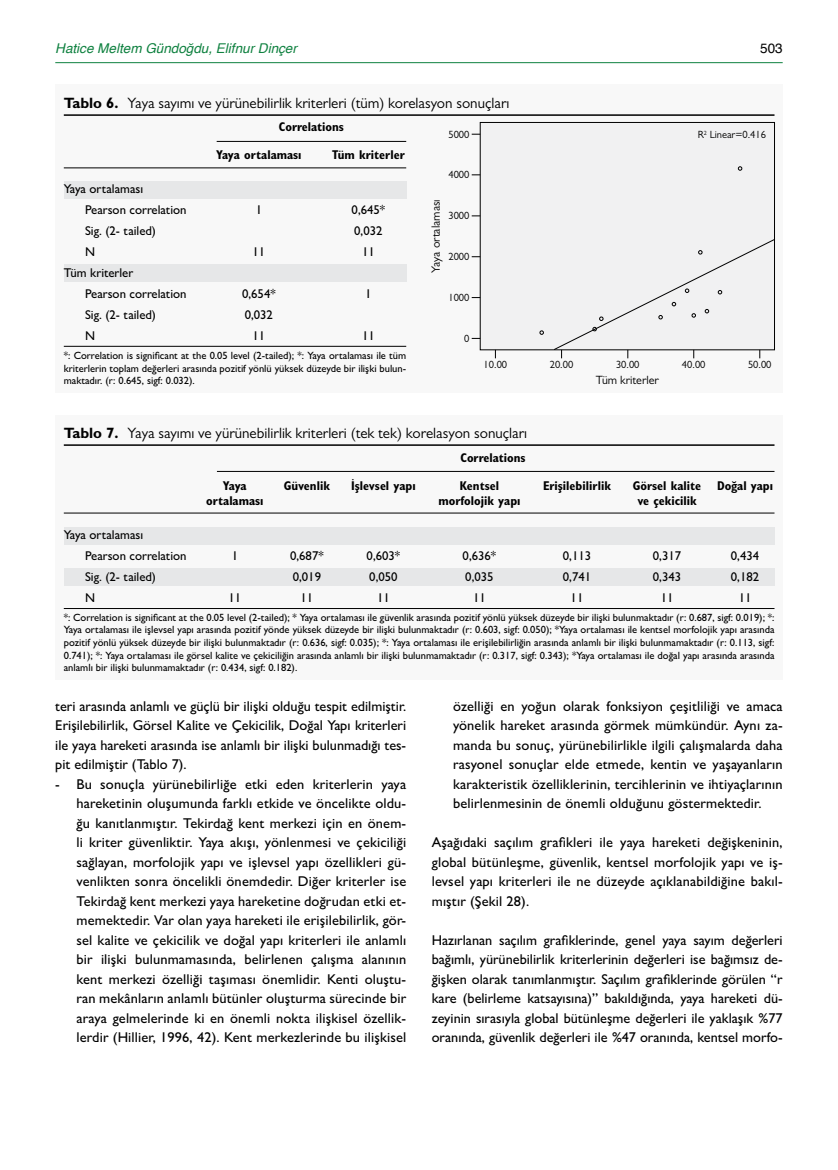
<style>
.page{position:relative;width:838px;height:1170px;background:#fff}
.page>*{position:absolute;margin:0;border:0;box-sizing:border-box;transform-origin:0 0}
.t1{font:15px "Gill Sans MT Pro";color:#000}
.t2{font:500 14.25px/19.5px "Gill Sans MT Pro";letter-spacing:.01em;color:#000;text-align:justify}
.t3{font:italic 13.5px "Helvetica";color:#0f8140}
.t4{font:13.5px "Helvetica";color:#000}
.t5{font:500 12.75px/21px "Gill Sans MT Pro";color:#000}
.t6{font:700 condensed 12.75px "Gill Sans MT Pro";color:#000}
.t7{font:12px "Gill Sans MT Pro";color:#000}
.t8{font:500 10.5px/12.6px "Gill Sans MT Pro";color:#000;text-align:justify}
.t9{font:10.5px "Gill Sans MT Pro";color:#000}
.s1{font-weight:700}
</style>
<div class="page">
<hr style="left:55px;top:62px;width:727px;height:1px;background:#0f8140">
<div style="left:55px;top:85px;width:727px;height:308px;background:#f8f8f8"></div>
<div style="left:64px;top:182px;width:342px;height:17px;background:#e6e7e8"></div>
<div style="left:64px;top:264px;width:342px;height:17px;background:#e6e7e8"></div>
<hr style="left:64px;top:114px;width:710px;height:2px;background:#000">
<hr style="left:64px;top:168px;width:342px;height:1px;background:#000">
<hr style="left:217px;top:141px;width:189px;height:1px;background:#000">
<hr style="left:64px;top:346px;width:342px;height:1px;background:#000">
<div style="left:480px;top:122px;width:294px;height:228px;background:#f1f1f2"></div>
<div style="left:480px;top:122px;width:295px;height:228px;border:1px solid #000"></div>
<svg style="left:738px;top:166px;width:4px;height:5px"></svg>
<svg style="left:539px;top:330px;width:5px;height:5px"></svg>
<svg style="left:553px;top:239px;width:221px;height:119px"></svg>
<div style="left:55px;top:415px;width:727px;height:264px;background:#f8f8f8"></div>
<div style="left:64px;top:527px;width:710px;height:17px;background:#e6e7e8"></div>
<div style="left:64px;top:568px;width:710px;height:17px;background:#e6e7e8"></div>
<hr style="left:64px;top:444px;width:710px;height:2px;background:#000">
<hr style="left:64px;top:512px;width:710px;height:1px;background:#000">
<hr style="left:217px;top:471px;width:557px;height:1px;background:#000">
<hr style="left:64px;top:608px;width:710px;height:1px;background:#000">
<p class="t3" style="left:55px;top:37px;width:243px">Hatice Meltem Gündoğdu, Elifnur Dinçer</p>
<p class="t4" style="left:760px;top:37px;width:24px">503</p>
<p class="t1" style="left:64px;top:94px;width:447px"><span class="s1">Tablo 6.</span> Yaya sayımı ve yürünebilirlik kriterleri (tüm) korelasyon sonuçları</p>
<p class="t6" style="left:279px;top:119px;width:67px">Correlations</p>
<p class="t6" style="left:216px;top:147px;width:87px">Yaya ortalaması</p>
<p class="t6" style="left:332px;top:147px;width:74px">Tüm kriterler</p>
<p class="t5" style="left:85px;top:178px;width:103px;text-indent:-21px">Yaya ortalaması<br>Pearson correlation</p>
<p class="t9" style="left:448px;top:128px;width:22px">5000</p>
<p class="t9" style="left:697px;top:128px;width:70px">R<sup>2</sup> Linear=0.416</p>
<p class="t9" style="left:448px;top:169px;width:22px">4000</p>
<p class="t9" style="left:448px;top:210px;width:22px">3000</p>
<p class="t9" style="left:448px;top:250px;width:22px">2000</p>
<p class="t9" style="left:448px;top:291px;width:22px">1000</p>
<p class="t9" style="left:464px;top:332px;width:7px">0</p>
<p class="t9" style="left:483px;top:358px;width:25px">10.00</p>
<p class="t9" style="left:550px;top:358px;width:25px">20.00</p>
<p class="t9" style="left:616px;top:358px;width:25px">30.00</p>
<p class="t9" style="left:682px;top:358px;width:25px">40.00</p>
<p class="t9" style="left:748px;top:358px;width:25px">50.00</p>
<p class="t7" style="left:429px;top:273px;width:75px;rotate:-90deg">Yaya ortalaması</p>
<p class="t5" style="left:256px;top:199px;width:8px">1</p>
<p class="t5" style="left:351px;top:199px;width:35px">0,645*</p>
<p class="t5" style="left:85px;top:220px;width:73px">Sig. (2- tailed)</p>
<p class="t5" style="left:354px;top:220px;width:30px">0,032</p>
<p class="t5" style="left:85px;top:241px;width:11px">N</p>
<p class="t5" style="left:252px;top:241px;width:14px">11</p>
<p class="t5" style="left:362px;top:241px;width:14px">11</p>
<p class="t5" style="left:85px;top:262px;width:103px;text-indent:-21px">Tüm kriterler<br>Pearson correlation</p>
<p class="t5" style="left:242px;top:283px;width:35px">0,654*</p>
<p class="t5" style="left:365px;top:283px;width:8px">1</p>
<p class="t5" style="left:85px;top:304px;width:73px">Sig. (2- tailed)</p>
<p class="t5" style="left:245px;top:304px;width:30px">0,032</p>
<p class="t5" style="left:85px;top:325px;width:11px">N</p>
<p class="t5" style="left:252px;top:325px;width:14px">11</p>
<p class="t5" style="left:362px;top:325px;width:14px">11</p>
<p class="t8" style="left:64px;top:349px;width:344px">*: Correlation is significant at the 0.05 level (2-tailed); *: Yaya ortalaması ile tüm kriterlerin toplam değerleri arasında pozitif yönlü yüksek düzeyde bir ilişki bulun&shy;maktadır. (r: 0.645, sigf: 0.032).</p>
<p class="t7" style="left:596px;top:373px;width:65px">Tüm kriterler</p>
<p class="t1" style="left:64px;top:424px;width:465px"><span class="s1">Tablo 7.</span> Yaya sayımı ve yürünebilirlik kriterleri (tek tek) korelasyon sonuçları</p>
<p class="t6" style="left:460px;top:449px;width:67px">Correlations</p>
<p class="t6" style="left:223px;top:477px;width:25px">Yaya</p>
<p class="t6" style="left:284px;top:477px;width:48px">Güvenlik</p>
<p class="t6" style="left:351px;top:477px;width:66px">İşlevsel yapı</p>
<p class="t6" style="left:460px;top:477px;width:41px">Kentsel</p>
<p class="t6" style="left:543px;top:477px;width:69px">Erişilebilirlik</p>
<p class="t6" style="left:633px;top:477px;width:142px">Görsel kalite Doğal yapı</p>
<p class="t6" style="left:206px;top:493px;width:59px">ortalaması</p>
<p class="t6" style="left:438px;top:493px;width:84px">morfolojik yapı</p>
<p class="t6" style="left:637px;top:493px;width:61px">ve çekicilik</p>
<p class="t5" style="left:85px;top:523px;width:103px;text-indent:-21px">Yaya ortalaması<br>Pearson correlation</p>
<p class="t5" style="left:232px;top:544px;width:8px">1</p>
<p class="t5" style="left:290px;top:544px;width:35px">0,687*</p>
<p class="t5" style="left:366px;top:544px;width:35px">0,603*</p>
<p class="t5" style="left:462px;top:544px;width:35px">0,636*</p>
<p class="t5" style="left:563px;top:544px;width:30px">0,113</p>
<p class="t5" style="left:653px;top:544px;width:30px">0,317</p>
<p class="t5" style="left:731px;top:544px;width:30px">0,434</p>
<p class="t5" style="left:85px;top:565px;width:73px">Sig. (2- tailed)</p>
<p class="t5" style="left:293px;top:565px;width:30px">0,019</p>
<p class="t5" style="left:369px;top:565px;width:30px">0,050</p>
<p class="t5" style="left:465px;top:565px;width:30px">0,035</p>
<p class="t5" style="left:563px;top:565px;width:30px">0,741</p>
<p class="t5" style="left:653px;top:565px;width:30px">0,343</p>
<p class="t5" style="left:731px;top:565px;width:30px">0,182</p>
<p class="t5" style="left:85px;top:586px;width:11px">N</p>
<p class="t5" style="left:228px;top:586px;width:14px">11</p>
<p class="t5" style="left:300px;top:586px;width:14px">11</p>
<p class="t5" style="left:377px;top:586px;width:14px">11</p>
<p class="t5" style="left:473px;top:586px;width:14px">11</p>
<p class="t5" style="left:570px;top:586px;width:14px">11</p>
<p class="t5" style="left:660px;top:586px;width:14px">11</p>
<p class="t5" style="left:738px;top:586px;width:14px">11</p>
<p class="t8" style="left:64px;top:610px;width:712px">*: Correlation is significant at the 0.05 level (2-tailed); * Yaya ortalaması ile güvenlik arasında pozitif yönlü yüksek düzeyde bir ilişki bulunmaktadır (r: 0.687, sigf: 0.019); *:<br>Yaya ortalaması ile işlevsel yapı arasında pozitif yönde yüksek düzeyde bir ilişki bulunmaktadır (r: 0.603, sigf: 0.050); *Yaya ortalaması ile kentsel morfolojik yapı arasında pozitif yönlü yüksek düzeyde bir ilişki bulunmaktadır (r: 0.636, sigf: 0.035); *: Yaya ortalaması ile erişilebilirliğin arasında anlamlı bir ilişki bulunmamaktadır (r: 0.113, sigf:<br>0.741); *: Yaya ortalaması ile görsel kalite ve çekiciliğin arasında anlamlı bir ilişki bulunmamaktadır (r: 0.317, sigf: 0.343); *Yaya ortalaması ile doğal yapı arasında arasında anlamlı bir ilişki bulunmamaktadır (r: 0.434, sigf: 0.182).</p>
<p class="t2" style="left:55px;top:696px;width:352px">teri arasında anlamlı ve güçlü bir ilişki olduğu tespit edilmiştir.<br>Erişilebilirlik, Görsel Kalite ve Çekicilik, Doğal Yapı kriterleri ile yaya hareketi arasında ise anlamlı bir ilişki bulunmadığı tes&shy;pit edilmiştir (Tablo 7).</p>
<p class="t2" style="left:77px;top:774px;width:331px;text-indent:-21px">- Bu sonuçla yürünebilirliğe etki eden kriterlerin yaya hareketinin oluşumunda farklı etkide ve öncelikte oldu&shy;ğu kanıtlanmıştır. Tekirdağ kent merkezi için en önem&shy;li kriter güvenliktir. Yaya akışı, yönlenmesi ve çekiciliği sağlayan, morfolojik yapı ve işlevsel yapı özellikleri gü&shy;venlikten sonra öncelikli önemdedir. Diğer kriterler ise Tekirdağ kent merkezi yaya hareketine doğrudan etki et&shy;memektedir. Var olan yaya hareketi ile erişilebilirlik, gör&shy;sel kalite ve çekicilik ve doğal yapı kriterleri ile anlamlı bir ilişki bulunmamasında, belirlenen çalışma alanının kent merkezi özelliği taşıması önemlidir. Kenti oluştu&shy;ran mekânların anlamlı bütünler oluşturma sürecinde bir araya gelmelerinde ki en önemli nokta ilişkisel özellik&shy;lerdir (Hillier, 1996, 42). Kent merkezlerinde bu ilişkisel</p>
<p class="t2" style="left:453px;top:696px;width:331px">özelliği en yoğun olarak fonksiyon çeşitliliği ve amaca yönelik hareket arasında görmek mümkündür. Aynı za&shy;manda bu sonuç, yürünebilirlikle ilgili çalışmalarda daha rasyonel sonuçlar elde etmede, kentin ve yaşayanların karakteristik özelliklerinin, tercihlerinin ve ihtiyaçlarının belirlenmesinin de önemli olduğunu göstermektedir.</p>
<p class="t2" style="left:432px;top:832px;width:352px">Aşağıdaki saçılım grafikleri ile yaya hareketi değişkeninin, global bütünleşme, güvenlik, kentsel morfolojik yapı ve iş&shy;levsel yapı kriterleri ile ne düzeyde açıklanabildiğine bakıl&shy;mıştır (Şekil 28).</p>
<p class="t2" style="left:432px;top:930px;width:352px">Hazırlanan saçılım grafiklerinde, genel yaya sayım değerleri bağımlı, yürünebilirlik kriterlerinin değerleri ise bağımsız de&shy;ğişken olarak tanımlanmıştır. Saçılım grafiklerinde görülen “r kare (belirleme katsayısına)” bakıldığında, yaya hareketi dü&shy;zeyinin sırasıyla global bütünleşme değerleri ile yaklaşık %77 oranında, güvenlik değerleri ile %47 oranında, kentsel morfo-</p>
</div>
